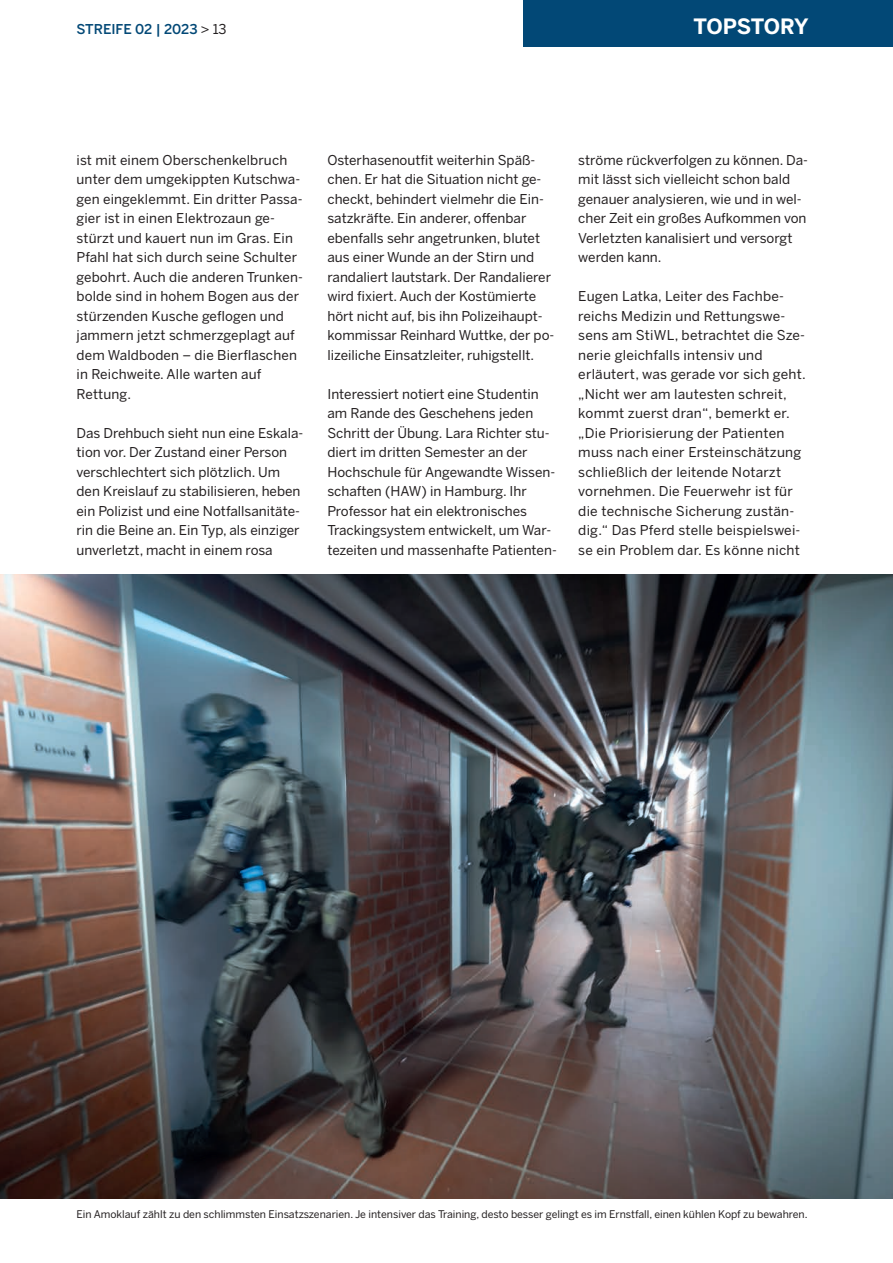
<style>
.page{position:relative;width:893px;height:1263px;background:#fff}
.page>*{position:absolute;margin:0;border:0;box-sizing:border-box;transform-origin:0 0}
.t1{font:700 21px "Benton Sans";letter-spacing:-.03em;color:#fff}
.t2{font:13.5px/19.5px "Benton Sans";color:#231f20}
.t3{font:500 13.5px "Benton Sans";letter-spacing:-.005em;color:#024876}
.t4{font:10.5px "Benton Sans";color:#231f20}
.s1{font-weight:400;color:#231f20}
</style>
<div class="page">
<div style="left:523px;top:0;width:370px;height:47px;background:#024876"></div>
<img style="left:0;top:574px;width:893px;height:624px">
<p class="t3" style="left:77px;top:21px;width:152px">STREIFE 02 | 2023 <span class="s1">&gt; 13</span></p>
<h1 class="t1" style="left:693px;top:14px;width:117px">TOPSTORY</h1>
<p class="t2" style="left:77px;top:150px;width:228px">ist mit einem Oberschenkelbruch unter dem umgekippten Kutschwa&shy;gen eingeklemmt. Ein dritter Passa&shy;gier ist in einen Elektrozaun ge&shy;stürzt und kauert nun im Gras. Ein<br>Pfahl hat sich durch seine Schulter gebohrt. Auch die anderen Trunken&shy;bolde sind in hohem Bogen aus der stürzenden Kusche geflogen und jammern jetzt schmerzgeplagt auf dem Waldboden – die Bierflaschen in Reichweite. Alle warten auf<br>Rettung.</p>
<p class="t2" style="left:77px;top:423px;width:228px">Das Drehbuch sieht nun eine Eskala&shy;tion vor. Der Zustand einer Person verschlechtert sich plötzlich. Um den Kreislauf zu stabilisieren, heben ein Polizist und eine Notfallsanitäte&shy;rin die Beine an. Ein Typ, als einziger unverletzt, macht in einem rosa</p>
<p class="t2" style="left:327px;top:150px;width:228px">Osterhasenoutfit weiterhin Späß&shy;chen. Er hat die Situation nicht ge&shy;checkt, behindert vielmehr die Ein&shy;satzkräfte. Ein anderer, offenbar ebenfalls sehr angetrunken, blutet aus einer Wunde an der Stirn und randaliert lautstark. Der Randalierer wird fixiert. Auch der Kostümierte hört nicht auf, bis ihn Polizeihaupt&shy;kommissar Reinhard Wuttke, der po&shy;lizeiliche Einsatzleiter, ruhigstellt.</p>
<p class="t2" style="left:327px;top:384px;width:231px">Interessiert notiert eine Studentin am Rande des Geschehens jeden Schritt der Übung. Lara Richter stu&shy;diert im dritten Semester an der Hochschule für Angewandte Wissen&shy;schaften (HAW) in Hamburg. Ihr Professor hat ein elektronisches Trackingsystem entwickelt, um War&shy;tezeiten und massenhafte Patienten-</p>
<p class="t2" style="left:578px;top:150px;width:231px">ströme rückverfolgen zu können. Da&shy;mit lässt sich vielleicht schon bald genauer analysieren, wie und in wel&shy;cher Zeit ein großes Aufkommen von<br>Verletzten kanalisiert und versorgt werden kann.</p>
<p class="t2" style="left:578px;top:286px;width:229px">Eugen Latka, Leiter des Fachbe&shy;reichs Medizin und Rettungswe&shy;sens am StiWL, betrachtet die Sze&shy;nerie gleichfalls intensiv und erläutert, was gerade vor sich geht. „Nicht wer am lautesten schreit, kommt zuerst dran“, bemerkt er. „Die Priorisierung der Patienten muss nach einer Ersteinschätzung schließlich der leitende Notarzt vornehmen. Die Feuerwehr ist für die technische Sicherung zustän&shy;dig.“ Das Pferd stelle beispielswei&shy;se ein Problem dar. Es könne nicht</p>
<p class="t4" style="left:77px;top:1208px;width:732px">Ein Amoklauf zählt zu den schlimmsten Einsatzszenarien. Je intensiver das Training, desto besser gelingt es im Ernstfall, einen kühlen Kopf zu bewahren.</p>
</div>
